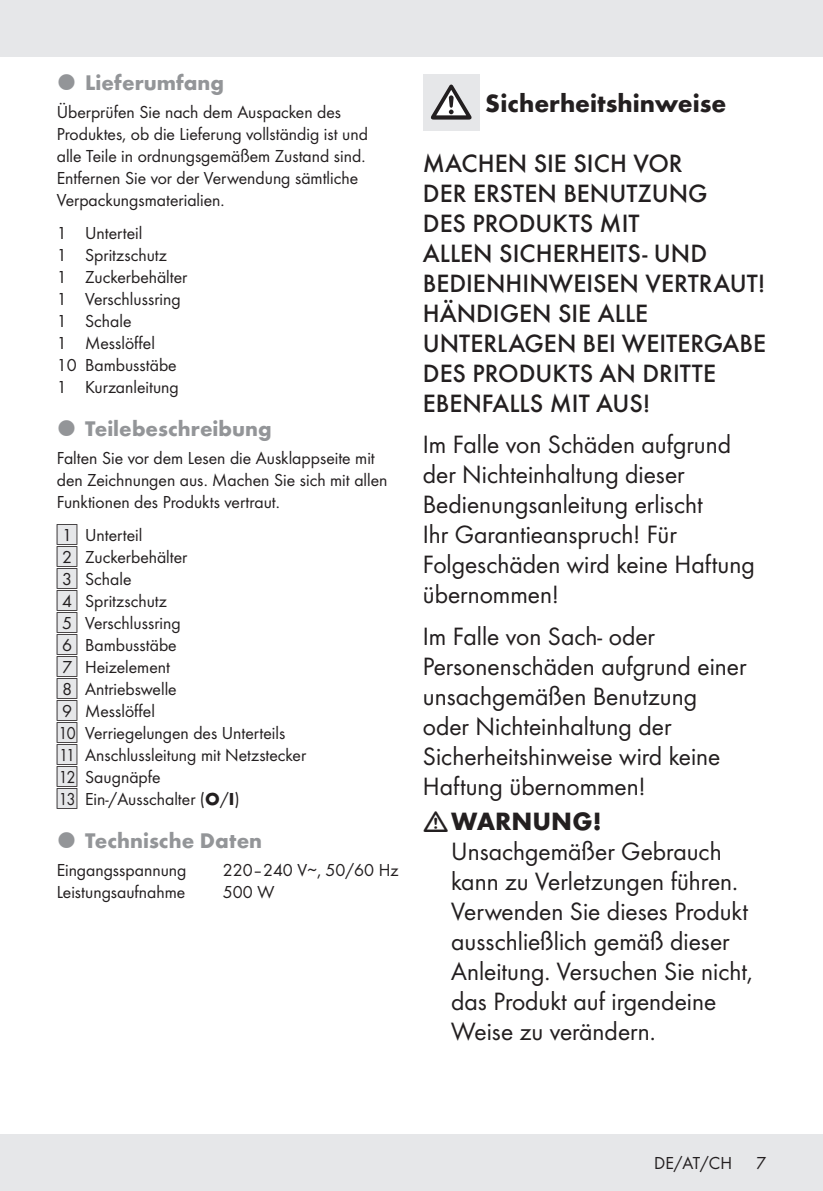
<style>
.page{position:relative;width:823px;height:1191px;background:#fff}
.page>*{position:absolute;margin:0;border:0;box-sizing:border-box;transform-origin:0 0}
.Body_SB{font:26px/30px "Futura Boo";color:#231f20}
.Body{font:500 26px/30px "Futura";color:#231f20}
.Headline-01{font:700 26px "Futura";color:#231f20}
.t1{font:700 22px "Futura";color:#939598}
.Body-2{font:18px/22px "Futura Boo";color:#231f20}
.Indent{font:18px "Futura Boo";color:#231f20}
.Indent_SB{font:18px "Futura Boo";color:#231f20}
.s1{font-family:"IMP Lidl Num Box";font-size:15.8px;color:#e6e7e9}
.s2{font-family:"IMP Lidl Num Box";font-size:15.8px}
.s3{font-family:"Futura";font-weight:700}
</style>
<div class="page">
<div style="left:0;top:1134px;width:822px;height:57px;background:#e6e7e9"></div>
<div style="left:0;top:0;width:822px;height:57px;background:#e6e7e9"></div>
<div style="left:422px;top:74px;width:57px;height:56px;background:#e6e7e9"></div>
<svg style="left:431px;top:85px;width:40px;height:35px"></svg>
<p class="t1" style="left:85px;top:66px;width:140px">Lieferumfang</p>
<p class="Body-2" style="left:57px;top:100px;width:312px">Überprüfen Sie nach dem Auspacken des Produktes, ob die Lieferung vollständig ist und alle Teile in ordnungsgemäßem Zustand sind.<br>Entfernen Sie vor der Verwendung sämtliche Verpackungsmaterialien.</p>
<p class="Indent_SB" style="left:57px;top:220px;width:87px">1 Unterteil</p>
<p class="Indent" style="left:57px;top:242px;width:112px">1 Spritzschutz</p>
<p class="Indent" style="left:57px;top:264px;width:132px">1 Zuckerbehälter</p>
<p class="Indent" style="left:57px;top:286px;width:125px">1 Verschlussring</p>
<p class="Indent" style="left:57px;top:308px;width:76px">1 Schale</p>
<p class="Indent" style="left:57px;top:330px;width:100px">1 Messlöffel</p>
<p class="Indent" style="left:57px;top:352px;width:121px">10 Bambusstäbe</p>
<p class="Indent" style="left:57px;top:374px;width:123px">1 Kurzanleitung</p>
<p class="t1" style="left:85px;top:412px;width:188px">Teilebeschreibung</p>
<p class="Body-2" style="left:57px;top:446px;width:332px">Falten Sie vor dem Lesen die Ausklappseite mit den Zeichnungen aus. Machen Sie sich mit allen<br>Funktionen des Produkts vertraut.</p>
<p class="Indent_SB" style="left:57px;top:522px;width:87px"><span class="s1">[</span><span class="s2">1]</span> Unterteil</p>
<p class="Indent" style="left:57px;top:544px;width:132px"><span class="s1">[</span><span class="s2">2]</span> Zuckerbehälter</p>
<p class="Indent" style="left:57px;top:566px;width:76px"><span class="s1">[</span><span class="s2">3]</span> Schale</p>
<p class="Indent" style="left:57px;top:588px;width:112px"><span class="s1">[</span><span class="s2">4]</span> Spritzschutz</p>
<p class="Indent" style="left:57px;top:610px;width:125px"><span class="s1">[</span><span class="s2">5]</span> Verschlussring</p>
<p class="Indent" style="left:57px;top:632px;width:121px"><span class="s1">[</span><span class="s2">6]</span> Bambusstäbe</p>
<p class="Indent" style="left:57px;top:654px;width:115px"><span class="s1">[</span><span class="s2">7]</span> Heizelement</p>
<p class="Indent" style="left:57px;top:676px;width:121px"><span class="s1">[</span><span class="s2">8]</span> Antriebswelle</p>
<p class="Indent" style="left:57px;top:698px;width:100px"><span class="s1">[</span><span class="s2">9]</span> Messlöffel</p>
<p class="Indent" style="left:57px;top:720px;width:230px"><span class="s1">[</span><span class="s2">10]</span> Verriegelungen des Unterteils</p>
<p class="Indent" style="left:57px;top:742px;width:251px"><span class="s1">[</span><span class="s2">11]</span> Anschlussleitung mit Netzstecker</p>
<p class="Indent" style="left:57px;top:764px;width:105px"><span class="s1">[</span><span class="s2">12]</span> Saugnäpfe</p>
<p class="Indent" style="left:57px;top:786px;width:184px"><span class="s1">[</span><span class="s2">13]</span> Ein-/Ausschalter (<span class="s3">O</span>/<span class="s3">I</span>)</p>
<p class="t1" style="left:85px;top:824px;width:178px">Technische Daten</p>
<p class="Body-2" style="left:57px;top:858px;width:131px">Eingangsspannung</p>
<p class="Body-2" style="left:223px;top:858px;width:177px">220–240 V∼, 50/60 Hz</p>
<p class="Body-2" style="left:57px;top:880px;width:130px">Leistungsaufnahme</p>
<p class="Body-2" style="left:223px;top:880px;width:53px">500 W</p>
<p class="Headline-01" style="left:485px;top:84px;width:242px">Sicherheitshinweise</p>
<p class="Body" style="left:422px;top:146px;width:344px">MACHEN SIE SICH VOR<br>DER ERSTEN BENUTZUNG<br>DES PRODUKTS MIT<br>ALLEN SICHERHEITS- UND<br>BEDIENHINWEISEN VERTRAUT!<br>HÄNDIGEN SIE ALLE<br>UNTERLAGEN BEI WEITERGABE<br>DES PRODUKTS AN DRITTE<br>EBENFALLS MIT AUS!</p>
<p class="Body_SB" style="left:422px;top:428px;width:333px">Im Falle von Schäden aufgrund der Nichteinhaltung dieser<br>Bedienungsanleitung erlischt<br>Ihr Garantieanspruch! Für<br>Folgeschäden wird keine Haftung übernommen!</p>
<p class="Body_SB" style="left:422px;top:619px;width:325px">Im Falle von Sach- oder<br>Personenschäden aufgrund einer unsachgemäßen Benutzung oder Nichteinhaltung der<br>Sicherheitshinweise wird keine<br>Haftung übernommen!</p>
<p class="Body_SB" style="left:451px;top:805px;width:303px"><span class="s3">WARNUNG!<br></span>Unsachgemäßer Gebrauch kann zu Verletzungen führen.<br>Verwenden Sie dieses Produkt ausschließlich gemäß dieser<br>Anleitung. Versuchen Sie nicht, das Produkt auf irgendeine<br>Weise zu verändern.</p>
<p class="Body-2" style="left:654px;top:1151px;width:79px">DE/AT/CH</p>
<p class="Body-2" style="left:755px;top:1151px;width:11px">7</p>
</div>
